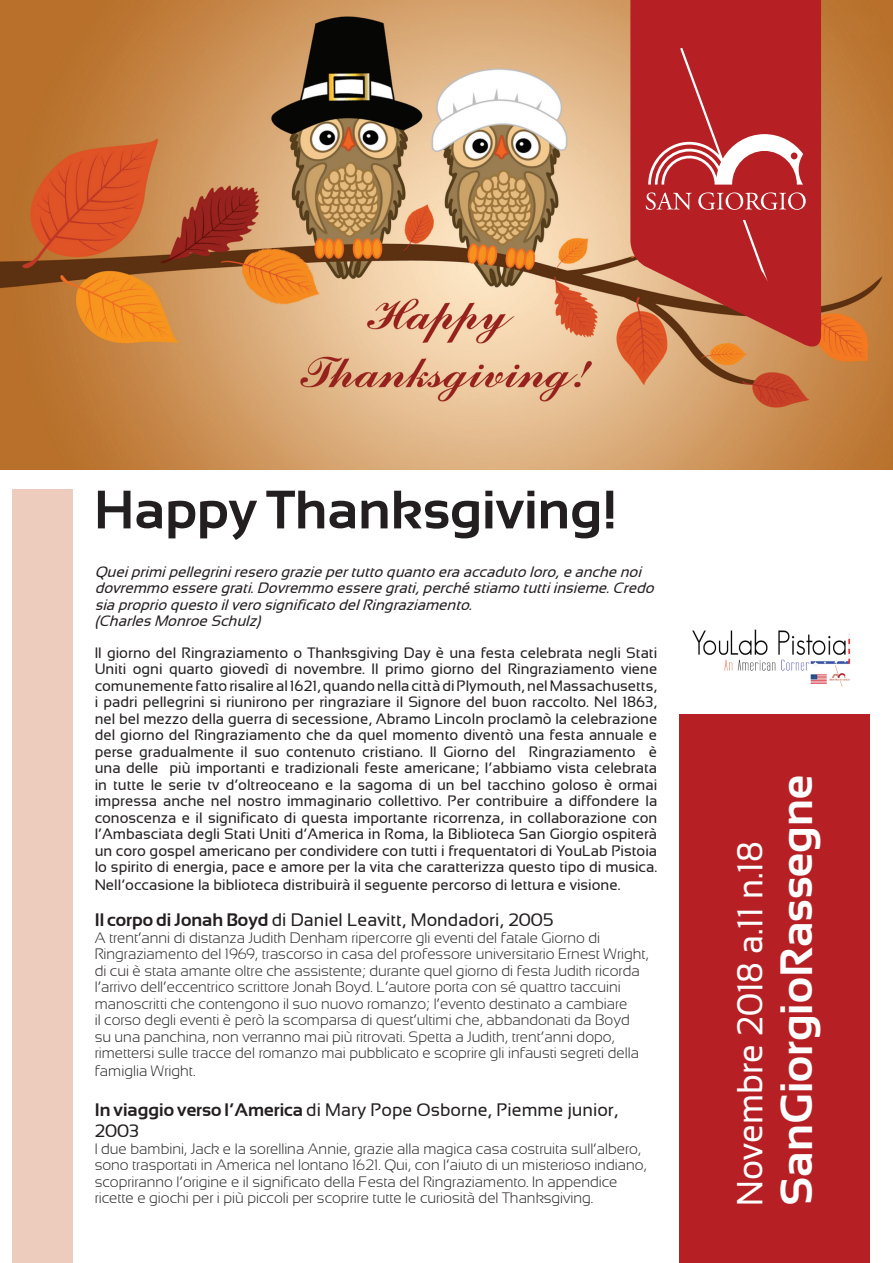
<style>
.page{position:relative;width:893px;height:1263px;background:#fff}
.page>*{position:absolute;margin:0;border:0;box-sizing:border-box;transform-origin:0 0}
.t1{font:700 54px "Sansation";color:#231f20}
.t2{font:700 45px "Sansation";color:#fff}
.t3{font:36px "Sansation";color:#fff;scale:.95 1}
.t4{font:18px/21.6px "Sansation";color:#231f20}
.t5{font:15px/16.5px "Sansation";color:#231f20;text-align:justify}
.t6{font:300 15px/16.5px "Sansation";color:#231f20}
.t7{font:italic 15px/16.5px "Sansation";color:#231f20}
.s1{font-weight:700}
</style>
<div class="page">
<img style="left:0;top:0;width:893px;height:470px">
<div style="left:679px;top:714px;width:191px;height:549px;background:#b62024"></div>
<svg style="left:630px;top:0;width:191px;height:353px;background:#b93e33"></svg>
<svg style="left:646px;top:48px;width:160px;height:234px;background:#bd3639"></svg>
<img style="left:692px;top:629px;width:159px;height:58px">
<div style="left:13px;top:489px;width:60px;height:774px;background:#edcbbd"></div>
<h1 class="t1" style="left:94px;top:479px;width:525px">Happy Thanksgiving!</h1>
<p class="t7" style="left:95px;top:563px;width:565px">Queiprimipellegriniresero graziepertutto quanto eraaccaduto loro,eanchenoi dovremmo esseregrati.Dovremmo esseregrati,perchéstiamo tuttiinsieme.Credo siaproprio questo ilvero significato delRingraziamento.<br>(CharlesMonroeSchulz)</p>
<p class="t5" style="left:95px;top:644px;width:564px">Il giorno del Ringraziamento o Thanksgiving Day è una festa celebrata negli Stati Uniti ogni quarto giovedì di novembre. Il primo giorno del Ringraziamento viene comunemente fatto risalire al 1621, quando nella città di Plymouth, nel Massachusetts, i padri pellegrini si riunirono per ringraziare il Signore del buon raccolto. Nel 1863, nel bel mezzo della guerra di secessione, Abramo Lincoln proclamò la celebrazione del giorno del Ringraziamento che da quel momento diventò una festa annuale e perse gradualmente il suo contenuto cristiano. Il Giorno del Ringraziamento è una delle più importanti e tradizionali feste americane; l’abbiamo vista celebrata in tutte le serie tv d’oltreoceano e la sagoma di un bel tacchino goloso è ormai impressa anche nel nostro immaginario collettivo. Per contribuire a diffondere la conoscenza e il significato di questa importante ricorrenza, in collaborazione con l’Ambasciata degli Stati Uniti d’America in Roma, la Biblioteca San Giorgio ospiterà un coro gospel americano per condividere con tutti i frequentatori di YouLab Pistoia lo spirito di energia, pace e amore per la vita che caratterizza questo tipo di musica.</p>
<p class="t5" style="left:95px;top:877px;width:527px">Nell’occasione la biblioteca distribuirà il seguente percorso di lettura e visione.</p>
<p class="t4" style="left:95px;top:909px;width:460px"><span class="s1">Il corpo di Jonah Boyd</span> di Daniel Leavitt, Mondadori, 2005</p>
<p class="t6" style="left:95px;top:929px;width:556px">A trent’anni di distanza Judith Denham ripercorre gli eventi del fatale Giorno di Ringraziamento del 1969, trascorso in casa del professore universitario Ernest Wright, di cui è stata amante oltre che assistente; durante quel giorno di festa Judith ricorda l’arrivo dell’eccentrico scrittore Jonah Boyd. L’autore porta con sé quattro taccuini manoscritti che contengono il suo nuovo romanzo; l’evento destinato a cambiare<br>il corso degli eventi è però la scomparsa di quest’ultimi che, abbandonati da Boyd su una panchina, non verranno mai più ritrovati. Spetta a Judith, trent’anni dopo, rimettersi sulle tracce del romanzo mai pubblicato e scoprire gli infausti segreti della</p>
<p class="t6" style="left:95px;top:1063px;width:102px">famiglia Wright.</p>
<p class="t4" style="left:95px;top:1099px;width:525px"><span class="s1">In viaggio verso l’America</span> di Mary Pope Osborne, Piemme junior,<br>2003</p>
<p class="t6" style="left:95px;top:1140px;width:554px">I due bambini, Jack e la sorellina Annie, grazie alla magica casa costruita sull’albero, sono trasportati in America nel lontano 1621. Qui, con l’aiuto di un misterioso indiano, scopriranno l’origine e il significato della Festa del Ringraziamento. In appendice ricette e giochi per i più piccoli per scoprire tutte le curiosità del Thanksgiving.</p>
<h3 class="t3" style="left:730px;top:1205px;width:385px;rotate:-90deg">Novembre 2018 a.11 n.18</h3>
<h2 class="t2" style="left:771px;top:1205px;width:433px;rotate:-90deg">SanGiorgioRassegne</h2>
</div>
